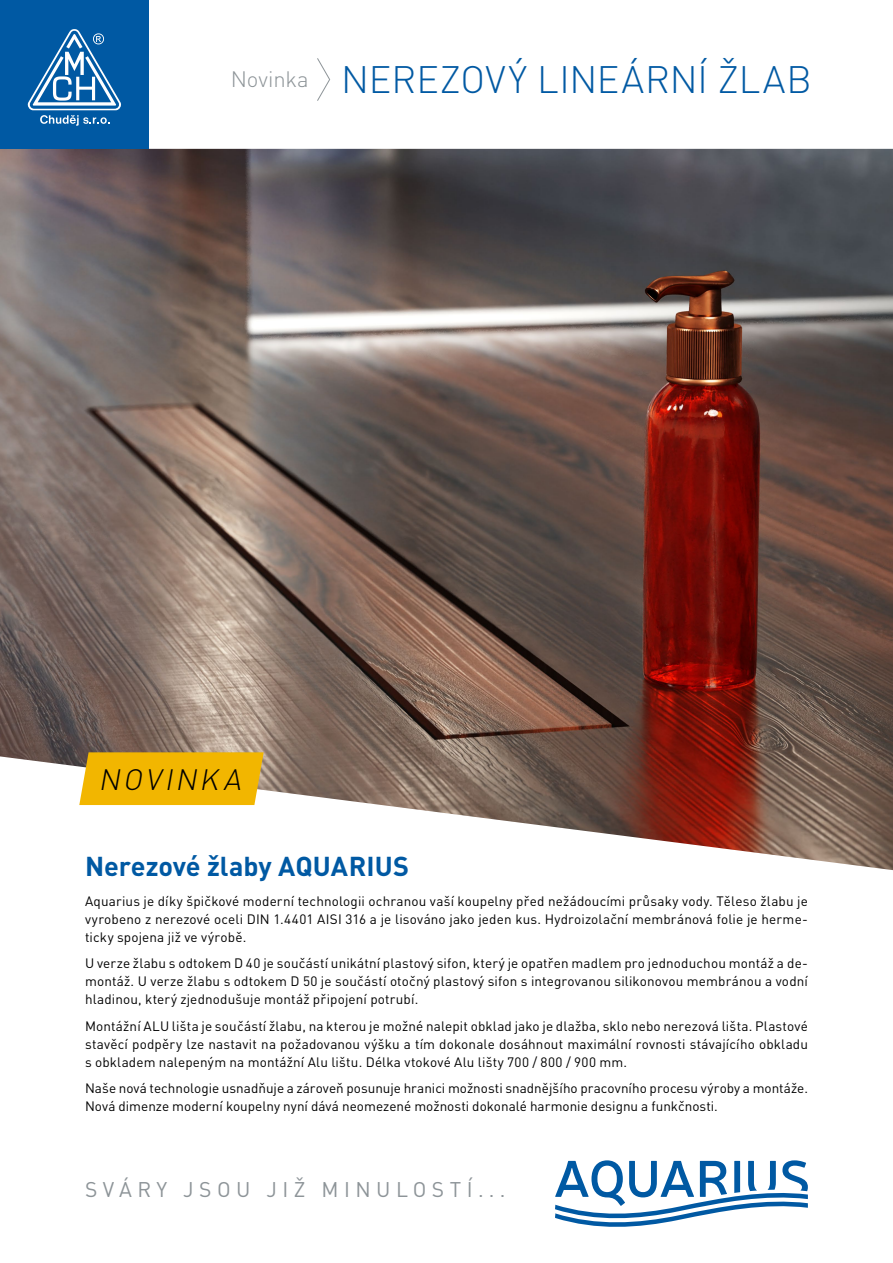
<style>
.page{position:relative;width:893px;height:1263px;background:#fff}
.page>*{position:absolute;margin:0;border:0;box-sizing:border-box;transform-origin:0 0}
.t1{font:300 37.8px "DIN Pro";letter-spacing:.005em;color:#0059a3}
.t2{font:italic 300 29.1px "DIN Pro";color:#000}
.t3{font:700 27px "DIN Pro";color:#0059a3}
.t4{font:21px "DIN Pro";letter-spacing:.26em;color:#8d9498}
.t5{font:13.5px/18px "DIN Pro";letter-spacing:.005em;color:#000;text-align:justify}
</style>
<div class="page">
<img style="left:0;top:149px;width:893px;height:721px">
<div style="left:0;top:0;width:149px;height:149px;background:#0059a3"></div>
<svg style="left:28px;top:29px;width:93px;height:97px"></svg>
<svg style="left:555px;top:1160px;width:253px;height:67px"></svg>
<svg style="left:79px;top:752px;width:185px;height:53px;background:#eeb50a"></svg>
<svg style="left:317px;top:58px;width:13px;height:43px"></svg>
<h1 class="t1" style="left:231px;top:53px;width:583px"><sup>Novinka</sup> NEREZOVÝ LINEÁRNÍ ŽLAB</h1>
<h2 class="t2" style="left:98px;top:759px;width:150px">NOVINKA</h2>
<h3 class="t3" style="left:85px;top:848px;width:325px">Nerezové žlaby AQUARIUS</h3>
<p class="t5" style="left:85px;top:891px;width:724px">Aquarius je díky špičkové moderní technologii ochranou vaší koupelny před nežádoucími průsaky vody. Těleso žlabu je vyrobeno z nerezové oceli DIN 1.4401 AISI 316 a je lisováno jako jeden kus. Hydroizolační membránová folie je herme&shy;ticky spojena již ve výrobě.</p>
<p class="t5" style="left:85px;top:954px;width:724px">U verze žlabu s odtokem D 40 je součástí unikátní plastový sifon, který je opatřen madlem pro jednoduchou montáž a de&shy;montáž. U verze žlabu s odtokem D 50 je součástí otočný plastový sifon s integrovanou silikonovou membránou a vodní hladinou, který zjednodušuje montáž připojení potrubí.</p>
<p class="t5" style="left:85px;top:1016px;width:724px">Montážní ALU lišta je součástí žlabu, na kterou je možné nalepit obklad jako je dlažba, sklo nebo nerezová lišta. Plastové stavěcí podpěry lze nastavit na požadovanou výšku a tím dokonale dosáhnout maximální rovnosti stávajícího obkladu s obkladem nalepeným na montážní Alu lištu. Délka vtokové Alu lišty 700 / 800 / 900 mm.</p>
<p class="t5" style="left:85px;top:1079px;width:724px">Naše nová technologie usnadňuje a zároveň posunuje hranici možnosti snadnějšího pracovního procesu výroby a montáže.<br>Nová dimenze moderní koupelny nyní dává neomezené možnosti dokonalé harmonie designu a funkčnosti.</p>
<h3 class="t4" style="left:85px;top:1175px;width:422px">SVÁRY JSOU JIŽ MINULOSTÍ...</h3>
</div>
